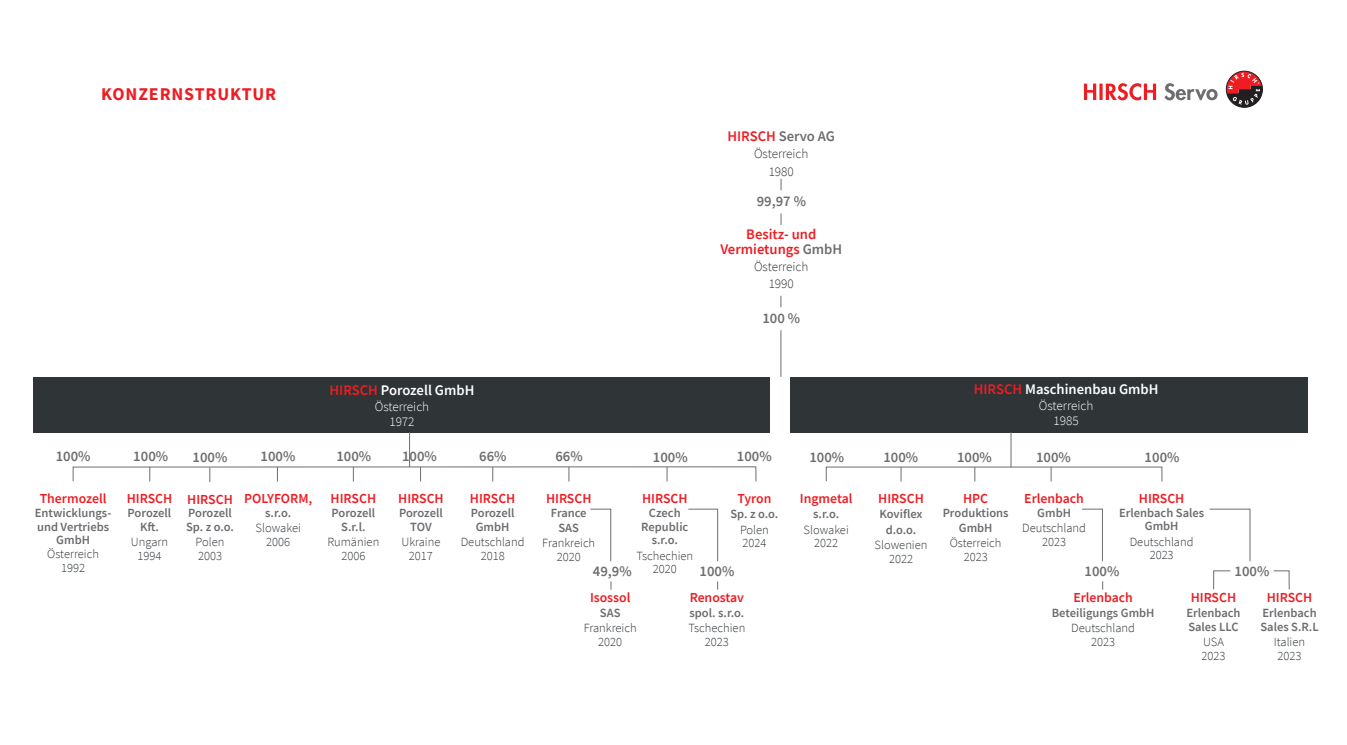
<style>
.page{position:relative;width:1347px;height:745px;background:#fff}
.page>*{position:absolute;margin:0;border:0;box-sizing:border-box;transform-origin:0 0}
.t1{font:700 17.88px "Source Sans Pro";letter-spacing:.05em;color:#ee1d23}
.t2{font:600 14.62px "Source Sans Pro";color:#6e6d70}
.t3{font:600 14.62px "Source Sans Pro";color:#fff}
.t4{font:600 14.62px/14.6px "Source Sans Pro";color:#ee1d23;text-align:center}
.t5{font:600 14.62px "Source Sans Pro";color:#6c6d70}
.t6{font:600 13.75px "Source Sans Pro";color:#ee1d23}
.t7{font:300 13.12px/14.6px "Source Sans Pro";color:#fff;text-align:center}
.t8{font:300 13.12px/17.5px "Source Sans Pro";color:#2f3437;text-align:center}
.t9{font:600 12.5px/13.8px "Source Sans Pro";color:#6c6d70;text-align:center}
.t10{font:300 12.5px/13.8px "Source Sans Pro";color:#2f3437;text-align:center}
.s1{color:#ee1d23}
.s2{color:#6c6d70}
</style>
<div class="page">
<div style="left:34px;top:376px;width:736px;height:56px;background:#2f3437"></div>
<div style="left:790px;top:376px;width:517px;height:56px;background:#2f3437"></div>
<hr style="left:409px;top:432px;width:1px;height:34px;background:#6e6d70">
<svg style="left:780px;top:213px;width:1px;height:12px"></svg>
<hr style="left:1010px;top:432px;width:1px;height:35px;background:#6e6d70">
<svg style="left:780px;top:295px;width:1px;height:12px"></svg>
<hr style="left:780px;top:330px;width:1px;height:46px;background:#6e6d70">
<svg style="left:1084px;top:83px;width:72px;height:17px"></svg>
<svg style="left:1226px;top:71px;width:36px;height:36px"></svg>
<div style="left:1226px;top:71px;width:36px;height:36px;border:1px solid #231f20;border-radius:50%"></div>
<svg style="left:1164px;top:83px;width:53px;height:17px"></svg>
<svg style="left:1082px;top:508px;width:21px;height:53px"></svg>
<svg style="left:1209px;top:508px;width:41px;height:53px"></svg>
<svg style="left:1273px;top:570px;width:16px;height:19px"></svg>
<svg style="left:353px;top:466px;width:1px;height:15px"></svg>
<svg style="left:420px;top:466px;width:1px;height:15px"></svg>
<svg style="left:492px;top:466px;width:1px;height:15px"></svg>
<svg style="left:568px;top:466px;width:1px;height:15px"></svg>
<svg style="left:666px;top:466px;width:1px;height:15px"></svg>
<svg style="left:277px;top:466px;width:1px;height:15px"></svg>
<svg style="left:590px;top:508px;width:21px;height:53px"></svg>
<svg style="left:688px;top:508px;width:30px;height:53px"></svg>
<svg style="left:1213px;top:570px;width:17px;height:19px"></svg>
<svg style="left:974px;top:466px;width:1px;height:15px"></svg>
<svg style="left:1050px;top:466px;width:1px;height:15px"></svg>
<svg style="left:209px;top:467px;width:1px;height:14px"></svg>
<h1 class="t1" style="left:101px;top:82px;width:177px">KONZERNSTRUKTUR</h1>
<p class="t3" style="left:329px;top:380px;width:146px"><span class="s1">HIRSCH</span> Porozell GmbH</p>
<p class="t7" style="left:375px;top:399px;width:56px">Österreich<br>1972</p>
<p class="t5" style="left:727px;top:126px;width:109px"><span class="s1">HIRSCH</span> Servo AG</p>
<p class="t8" style="left:754px;top:145px;width:56px">Österreich<br>1980</p>
<p class="t2" style="left:756px;top:191px;width:51px">99,97 %</p>
<p class="t4" style="left:720px;top:227px;width:123px">Besitz- und<br>Vermietungs <span class="s2">GmbH</span></p>
<p class="t8" style="left:754px;top:259px;width:56px;line-height:16.1px">Österreich<br>1990</p>
<p class="t2" style="left:762px;top:308px;width:39px">100 %</p>
<p class="t3" style="left:973px;top:379px;width:186px"><span class="s1">HIRSCH</span> Maschinenbau GmbH</p>
<p class="t7" style="left:1039px;top:398px;width:56px">Österreich<br>1985</p>
<p class="t2" style="left:56px;top:446px;width:36px">100%</p>
<p class="t2" style="left:133px;top:446px;width:36px">100%</p>
<p class="t2" style="left:737px;top:446px;width:36px">100%</p>
<p class="t2" style="left:809px;top:447px;width:36px">100%</p>
<p class="t2" style="left:883px;top:447px;width:36px">100%</p>
<p class="t2" style="left:957px;top:447px;width:36px">100%</p>
<p class="t2" style="left:260px;top:446px;width:36px">100%</p>
<p class="t2" style="left:336px;top:446px;width:36px">100%</p>
<p class="t2" style="left:402px;top:446px;width:36px">100%</p>
<p class="t2" style="left:479px;top:446px;width:29px">66%</p>
<p class="t2" style="left:555px;top:446px;width:29px">66%</p>
<p class="t2" style="left:653px;top:447px;width:36px">100%</p>
<p class="t2" style="left:192px;top:447px;width:36px">100%</p>
<p class="t6" style="left:40px;top:489px;width:68px">Thermozell</p>
<p class="t9" style="left:35px;top:505px;width:78px">Entwicklungs&shy;und Vertriebs<br>GmbH</p>
<p class="t10" style="left:47px;top:546px;width:53px">Österreich<br>1992</p>
<p class="t6" style="left:127px;top:489px;width:47px">HIRSCH</p>
<p class="t9" style="left:128px;top:505px;width:45px">Porozell<br>Kft.</p>
<p class="t10" style="left:131px;top:534px;width:39px">Ungarn<br>1994</p>
<p class="t6" style="left:187px;top:489px;width:47px">HIRSCH</p>
<p class="t9" style="left:186px;top:506px;width:49px;text-align:left">Porozell<br>Sp. z o.o.</p>
<p class="t10" style="left:196px;top:535px;width:30px;text-align:left">Polen<br>2003</p>
<p class="t6" style="left:244px;top:489px;width:70px">POLYFORM,</p>
<p class="t9" style="left:265px;top:505px;width:28px">s.r.o.</p>
<p class="t10" style="left:256px;top:520px;width:47px">Slowakei<br>2006</p>
<p class="t6" style="left:331px;top:489px;width:47px">HIRSCH</p>
<p class="t9" style="left:331px;top:505px;width:45px">Porozell<br>S.r.l.</p>
<p class="t10" style="left:327px;top:534px;width:53px">Rumänien<br>2006</p>
<p class="t6" style="left:398px;top:489px;width:47px">HIRSCH</p>
<p class="t9" style="left:399px;top:505px;width:45px">Porozell<br>TOV</p>
<p class="t10" style="left:401px;top:534px;width:41px">Ukraine<br>2017</p>
<p class="t6" style="left:470px;top:489px;width:47px">HIRSCH</p>
<p class="t9" style="left:471px;top:505px;width:45px">Porozell<br>GmbH</p>
<p class="t10" style="left:461px;top:534px;width:65px">Deutschland<br>2018</p>
<p class="t6" style="left:546px;top:489px;width:47px">HIRSCH</p>
<p class="t9" style="left:551px;top:504px;width:37px;line-height:15.2px">France<br>SAS</p>
<p class="t10" style="left:542px;top:536px;width:54px">Frankreich<br>2020</p>
<p class="t6" style="left:642px;top:489px;width:47px">HIRSCH</p>
<p class="t9" style="left:641px;top:505px;width:49px">Czech<br>Republic s.r.o.</p>
<p class="t10" style="left:636px;top:548px;width:58px">Tschechien<br>2020</p>
<p class="t2" style="left:593px;top:561px;width:40px">49,9%</p>
<p class="t6" style="left:737px;top:489px;width:36px">Tyron</p>
<p class="t9" style="left:730px;top:507px;width:49px">Sp. z o.o.</p>
<p class="t10" style="left:740px;top:522px;width:30px;text-align:left">Polen<br>2024</p>
<p class="t2" style="left:699px;top:561px;width:36px">100%</p>
<p class="t6" style="left:590px;top:587px;width:42px">Isossol</p>
<p class="t9" style="left:600px;top:605px;width:22px">SAS</p>
<p class="t10" style="left:584px;top:620px;width:54px">Frankreich<br>2020</p>
<p class="t6" style="left:689px;top:587px;width:56px">Renostav</p>
<p class="t9" style="left:689px;top:605px;width:56px">spol. s.r.o.</p>
<p class="t10" style="left:688px;top:620px;width:58px">Tschechien<br>2023</p>
<p class="t6" style="left:800px;top:489px;width:54px">Ingmetal</p>
<p class="t9" style="left:813px;top:507px;width:28px">s.r.o.</p>
<p class="t10" style="left:803px;top:522px;width:47px">Slowakei<br>2022</p>
<p class="t6" style="left:878px;top:489px;width:47px">HIRSCH</p>
<p class="t9" style="left:879px;top:506px;width:45px;line-height:15.2px">Koviflex d.o.o.</p>
<p class="t10" style="left:874px;top:537px;width:54px">Slowenien<br>2022</p>
<p class="t6" style="left:963px;top:489px;width:27px">HPC</p>
<p class="t9" style="left:942px;top:504px;width:67px;line-height:15.2px">Produktions<br>GmbH</p>
<p class="t10" style="left:949px;top:536px;width:53px">Österreich<br>2023</p>
<p class="t2" style="left:1036px;top:447px;width:36px">100%</p>
<p class="t2" style="left:1144px;top:447px;width:36px">100%</p>
<p class="t6" style="left:1024px;top:489px;width:61px">Erlenbach</p>
<p class="t9" style="left:1037px;top:505px;width:35px">GmbH</p>
<p class="t10" style="left:1022px;top:520px;width:65px">Deutschland<br>2023</p>
<p class="t6" style="left:1138px;top:489px;width:47px">HIRSCH</p>
<p class="t9" style="left:1119px;top:505px;width:87px">Erlenbach Sales<br>GmbH</p>
<p class="t10" style="left:1129px;top:534px;width:65px">Deutschland<br>2023</p>
<p class="t2" style="left:1084px;top:561px;width:36px">100%</p>
<p class="t6" style="left:1073px;top:587px;width:61px">Erlenbach</p>
<p class="t9" style="left:1051px;top:605px;width:104px">Beteiligungs GmbH</p>
<p class="t10" style="left:1071px;top:620px;width:65px">Deutschland<br>2023</p>
<p class="t2" style="left:1234px;top:561px;width:36px">100%</p>
<p class="t6" style="left:1190px;top:587px;width:47px">HIRSCH</p>
<p class="t9" style="left:1186px;top:605px;width:56px;text-align:left">Erlenbach<br>Sales LLC</p>
<p class="t10" style="left:1201px;top:634px;width:25px;text-align:left">USA<br>2023</p>
<p class="t6" style="left:1266px;top:587px;width:47px">HIRSCH</p>
<p class="t9" style="left:1260px;top:605px;width:60px;text-align:left">Erlenbach<br>Sales S.R.L</p>
<p class="t10" style="left:1273px;top:634px;width:33px;text-align:left">Italien<br>2023</p>
</div>
